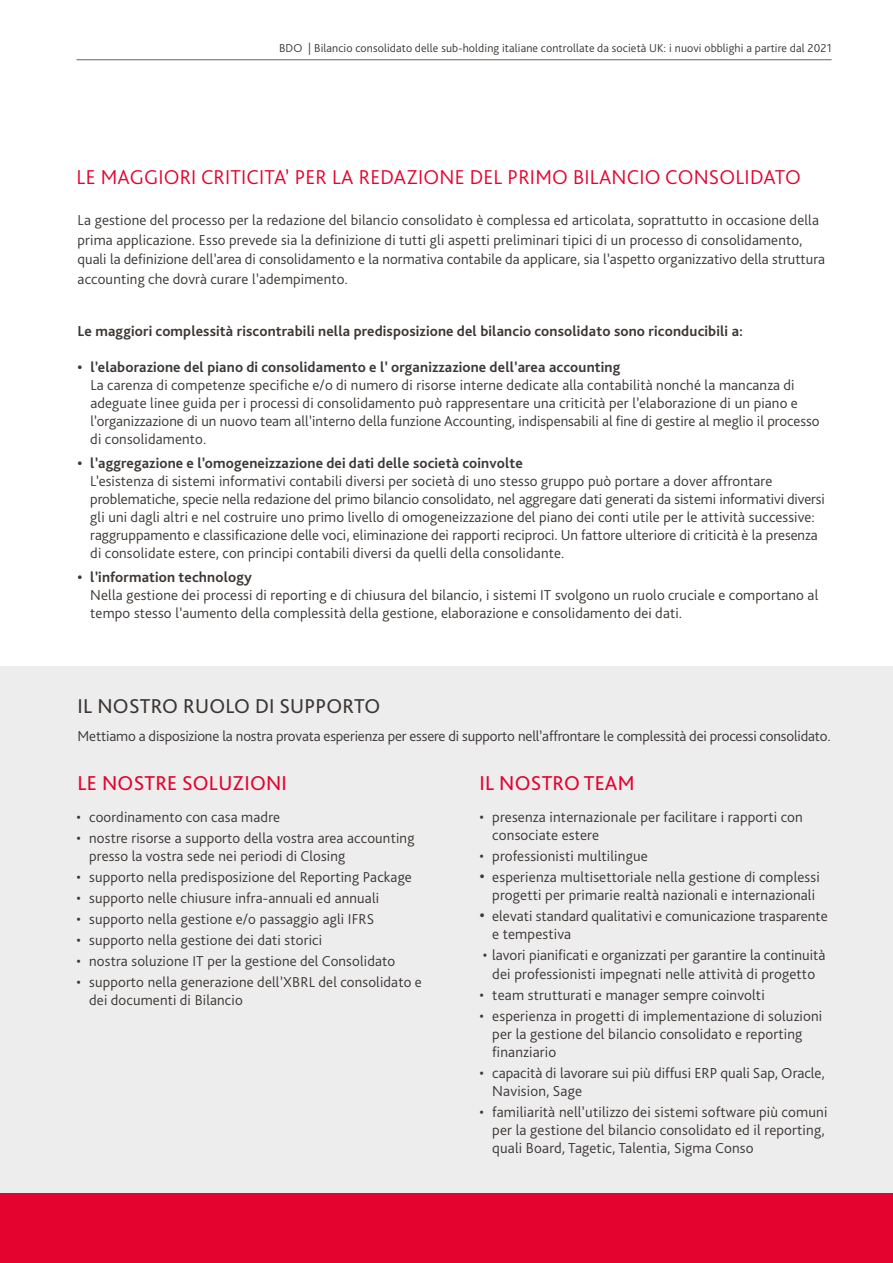
<style>
.page{position:relative;width:893px;height:1263px;background:#fff}
.page>*{position:absolute;margin:0;border:0;box-sizing:border-box;transform-origin:0 0}
.t1{font:300 21px "Bliss Pro";letter-spacing:.01em;color:#e4032e}
.t2{font:21px "Bliss Pro";letter-spacing:.01em;color:#e4032e}
.t3{font:21px "Bliss Pro";letter-spacing:.01em;color:#3c3734}
.t4{font:300 15.15px/18px "Bliss Pro";letter-spacing:.01em;color:#3c3734}
.t5{font:300 15px/18px "Bliss Pro";letter-spacing:.01em;color:#3c3734}
.t6{font:700 15px "Bliss Pro";letter-spacing:.01em;color:#3c3734}
.t7{font:300 15px "Bliss Pro";letter-spacing:-.01em;color:#3c3734}
.t8{font:300 12px "Bliss Pro";letter-spacing:.01em;color:#3c3734}
.s1{font-size:18px}
.s2{font-size:18.15px}
</style>
<div class="page">
<div style="left:0;top:666px;width:893px;height:576px;background:#eeedee"></div>
<hr style="left:77px;top:59px;width:755px;height:1px;background:#6b6360">
<div style="left:0;top:1193px;width:893px;height:70px;background:#e4032e"></div>
<p class="t8" style="left:279px;top:40px;width:554px">BDO | Bilancio consolidato delle sub-holding italiane controllate da società UK: i nuovi obblighi a partire dal 2021</p>
<h1 class="t1" style="left:77px;top:164px;width:726px">LE MAGGIORI CRITICITA’ PER LA REDAZIONE DEL PRIMO BILANCIO CONSOLIDATO</h1>
<p class="t5" style="left:78px;top:210px;width:749px;line-height:19.5px">La gestione del processo per la redazione del bilancio consolidato è complessa ed articolata, soprattutto in occasione della prima applicazione. Esso prevede sia la definizione di tutti gli aspetti preliminari tipici di un processo di consolidamento, quali la definizione dell’area di consolidamento e la normativa contabile da applicare, sia l’aspetto organizzativo della struttura accounting che dovrà curare l’adempimento.</p>
<p class="t6" style="left:78px;top:322px;width:667px">Le maggiori complessità riscontrabili nella predisposizione del bilancio consolidato sono riconducibili a:</p>
<p class="t6" style="left:78px;top:358px;width:544px">• l’elaborazione del piano di consolidamento e l’ organizzazione dell’area accounting</p>
<p class="t5" style="left:90px;top:376px;width:731px">La carenza di competenze specifiche e/o di numero di risorse interne dedicate alla contabilità nonché la mancanza di adeguate linee guida per i processi di consolidamento può rappresentare una criticità per l’elaborazione di un piano e l’organizzazione di un nuovo team all’interno della funzione Accounting, indispensabili al fine di gestire al meglio il processo di consolidamento.</p>
<p class="t6" style="left:78px;top:454px;width:447px">• l’aggregazione e l’omogeneizzazione dei dati delle società coinvolte</p>
<p class="t5" style="left:90px;top:472px;width:736px">L’esistenza di sistemi informativi contabili diversi per società di uno stesso gruppo può portare a dover affrontare problematiche, specie nella redazione del primo bilancio consolidato, nel aggregare dati generati da sistemi informativi diversi gli uni dagli altri e nel costruire uno primo livello di omogeneizzazione del piano dei conti utile per le attività successive: raggruppamento e classificazione delle voci, eliminazione dei rapporti reciproci. Un fattore ulteriore di criticità è la presenza di consolidate estere, con principi contabili diversi da quelli della consolidante.</p>
<p class="t6" style="left:78px;top:568px;width:176px">• l’information technology</p>
<p class="t5" style="left:90px;top:586px;width:729px">Nella gestione dei processi di reporting e di chiusura del bilancio, i sistemi IT svolgono un ruolo cruciale e comportano al tempo stesso l’aumento della complessità della gestione, elaborazione e consolidamento dei dati.</p>
<h1 class="t3" style="left:78px;top:693px;width:304px">IL NOSTRO RUOLO DI SUPPORTO</h1>
<p class="t7" style="left:78px;top:726px;width:755px">Mettiamo a disposizione la nostra provata esperienza per essere di supporto nell’affrontare le complessità dei processi consolidato.</p>
<h1 class="t2" style="left:78px;top:770px;width:211px">LE NOSTRE SOLUZIONI</h1>
<p class="t5" style="left:76px;top:808px;width:205px">• coordinamento con casa madre</p>
<p class="t5" style="left:89px;top:829px;width:327px;text-indent:-13px">• nostre risorse a supporto della vostra area accounting presso la vostra sede nei periodi di Closing</p>
<p class="t5" style="left:76px;top:868px;width:337px">• supporto nella predisposizione del Reporting Package</p>
<p class="t5" style="left:76px;top:889px;width:304px">• supporto nelle chiusure infra-annuali ed annuali</p>
<p class="t5" style="left:76px;top:910px;width:299px">• supporto nella gestione e/o passaggio agli IFRS</p>
<p class="t5" style="left:76px;top:931px;width:247px">• supporto nella gestione dei dati storici</p>
<p class="t5" style="left:76px;top:952px;width:320px">• nostra soluzione IT per la gestione del Consolidato</p>
<p class="t5" style="left:89px;top:973px;width:334px;text-indent:-13px">• supporto nella generazione dell’XBRL del consolidato e dei documenti di Bilancio</p>
<h1 class="t2" style="left:479px;top:770px;width:157px">IL NOSTRO TEAM</h1>
<p class="t4" style="left:492px;top:808px;width:312px;text-indent:-13px">• presenza internazionale per facilitare i rapporti con consociate estere</p>
<p class="t4" style="left:479px;top:847px;width:170px">• professionisti multilingue</p>
<p class="t4" style="left:479px;top:868px;width:342px;text-align:center"><span class="s1">•</span> esperienza multisettoriale nella gestione di complessi progetti per primarie realtà nazionali e internazionali</p>
<p class="t4" style="left:492px;top:907px;width:337px;text-indent:-13px"><span class="s2">•</span> elevati standard qualitativi e comunicazione trasparente e tempestiva</p>
<p class="t4" style="left:483px;top:946px;width:344px;text-align:center">• lavori pianificati e organizzati per garantire la continuità dei professionisti impegnati nelle attività di progetto</p>
<p class="t4" style="left:479px;top:985px;width:287px">• team strutturati e manager sempre coinvolti</p>
<p class="t4" style="left:492px;top:1006px;width:332px;text-indent:-13px">• esperienza in progetti di implementazione di soluzioni per la gestione del bilancio consolidato e reporting finanziario</p>
<p class="t4" style="left:492px;top:1063px;width:334px;text-indent:-13px">• capacità di lavorare sui più diffusi ERP quali Sap, Oracle,<br>Navision, Sage</p>
<p class="t4" style="left:492px;top:1102px;width:337px;text-indent:-13px">• familiarità nell’utilizzo dei sistemi software più comuni per la gestione del bilancio consolidato ed il reporting, quali Board, Tagetic, Talentia, Sigma Conso</p>
</div>
